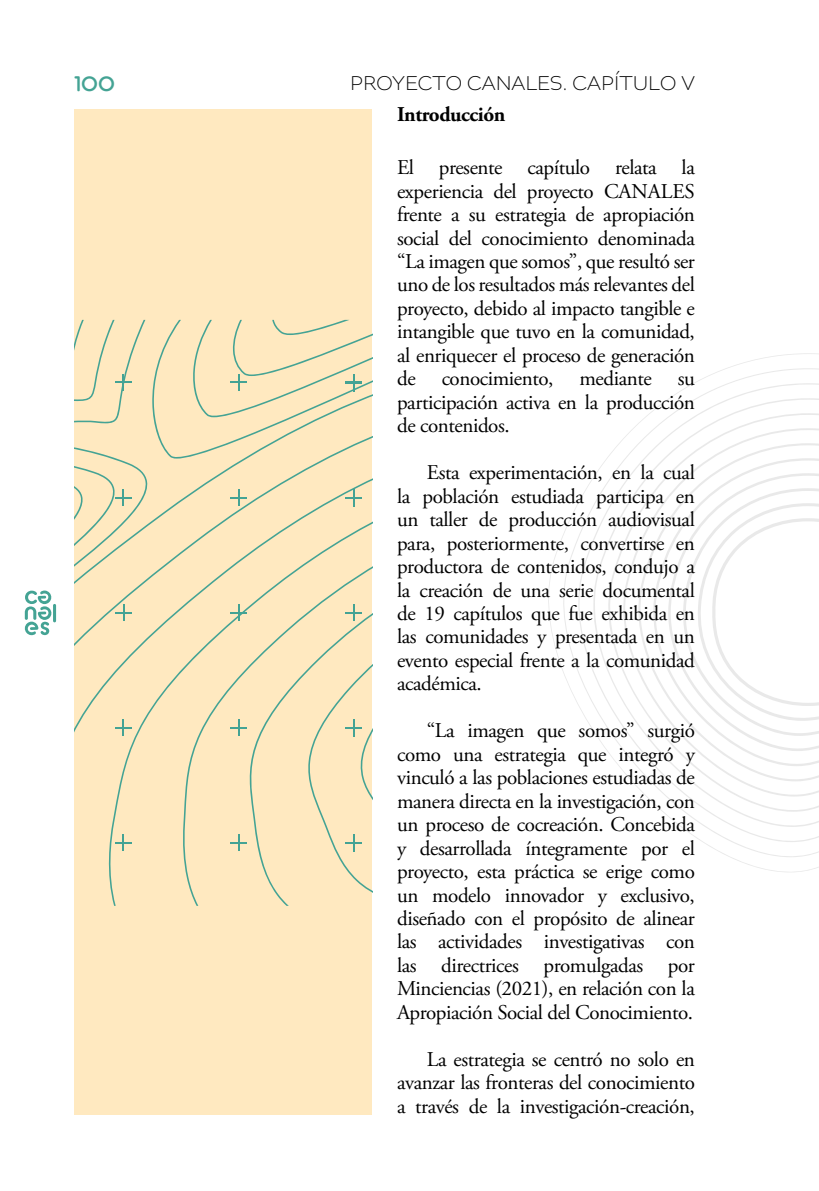
<style>
.page{position:relative;width:819px;height:1191px;background:#fff}
.page>*{position:absolute;margin:0;border:0;box-sizing:border-box;transform-origin:0 0}
.t1{font:21px/23.4px "Adobe Garamond Pro";letter-spacing:-.02em;color:#000;text-align:justify}
.t2{font:200 21px "Altivo";color:#000}
.t3{font:700 21px "Adobe Garamond Pro";letter-spacing:-.02em;color:#000}
.t4{font:700 21px "BC Alphapipe TSB";color:#44a394}
</style>
<div class="page">
<hr style="left:53px;top:604px;width:3px;height:18px;background:#44a394;border-radius:2px">
<svg style="left:24px;top:590px;width:28px;height:45px"></svg>
<svg style="left:559px;top:368px;width:260px;height:504px"></svg>
<svg style="left:596px;top:413px;width:223px;height:400px"></svg>
<div style="left:74px;top:109px;width:298px;height:1005px;background:#ffe9c0"></div>
<svg style="left:74px;top:320px;width:298px;height:583px"></svg>
<p class="t4" style="left:74px;top:70px;width:42px">100</p>
<p class="t2" style="left:350px;top:70px;width:346px">PROYECTO CANALES. CAPÍTULO V</p>
<p class="t3" style="left:397px;top:102px;width:110px">Introducción</p>
<p class="t1" style="left:397px;top:156px;width:299px">El presente capítulo relata la experiencia del proyecto CANALES frente a su estrategia de apropiación social del conocimiento denominada “La imagen que somos”, que resultó ser uno de los resultados más relevantes del proyecto, debido al impacto tangible e intangible que tuvo en la comunidad, al enriquecer el proceso de generación de conocimiento, mediante su participación activa en la producción de contenidos.</p>
<p class="t1" style="left:397px;top:461px;width:299px;text-indent:30px">Esta experimentación, en la cual la población estudiada participa en un taller de producción audiovisual para, posteriormente, convertirse en productora de contenidos, condujo a la creación de una serie documental de 19 capítulos que fue exhibida en las comunidades y presentada en un evento especial frente a la comunidad académica.</p>
<p class="t1" style="left:397px;top:719px;width:299px;text-indent:30px">“La imagen que somos” surgió como una estrategia que integró y vinculó a las poblaciones estudiadas de manera directa en la investigación, con un proceso de cocreación. Concebida y desarrollada íntegramente por el proyecto, esta práctica se erige como un modelo innovador y exclusivo, diseñado con el propósito de alinear las actividades investigativas con las directrices promulgadas por Minciencias (2021), en relación con la Apropiación Social del Conocimiento.</p>
<p class="t1" style="left:397px;top:1048px;width:299px;text-indent:30px">La estrategia se centró no solo en avanzar las fronteras del conocimiento a través de la investigación-creación,</p>
</div>
